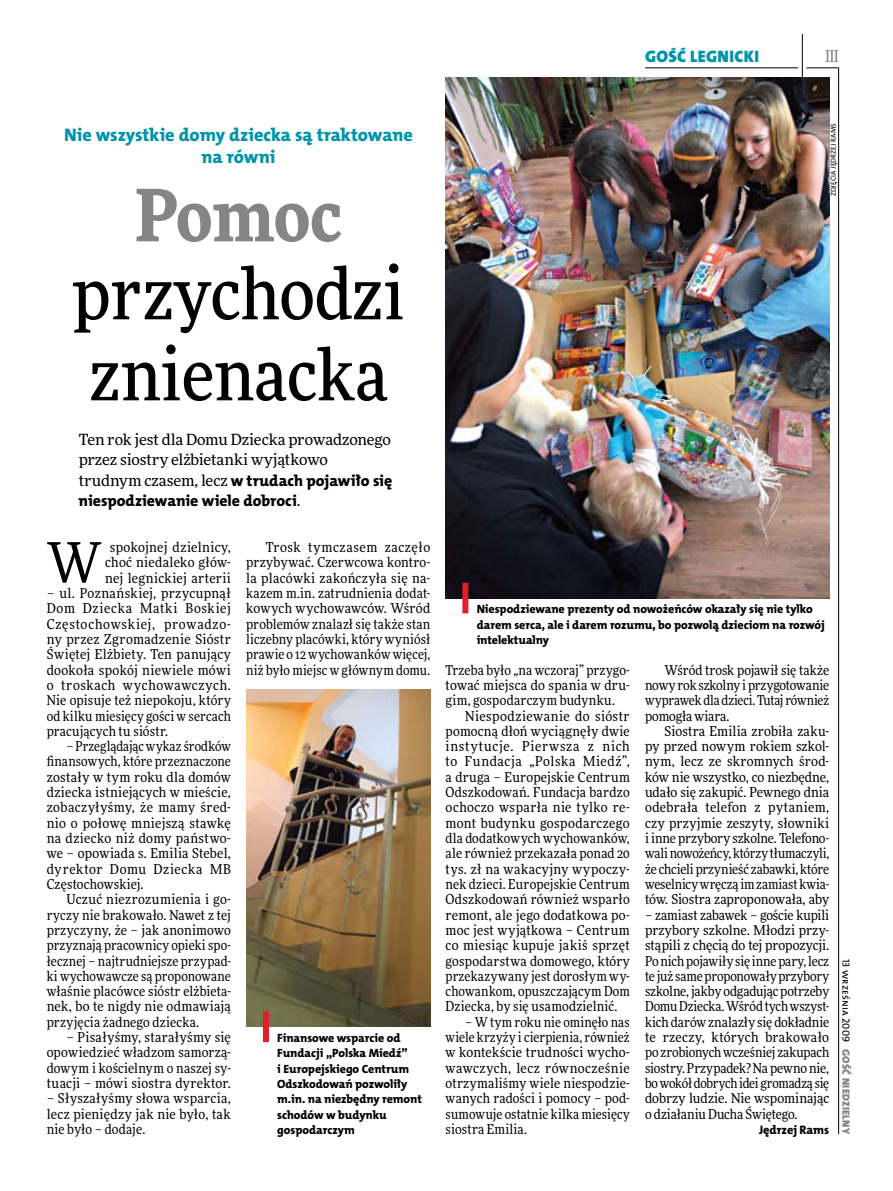
<style>
.page{position:relative;width:893px;height:1191px;background:#fff}
.page>*{position:absolute;margin:0;border:0;box-sizing:border-box;transform-origin:0 0}
.t1{font:500 72px/81px "Freeday Narrow";color:#000}
.t2{font:900 72px "Freeday Narrow";color:#858486}
.t3{font:55.95px "Freeday Narrow News";color:#000}
.t4{font:18.3px/21.6px "The Mix HP8 Ex Bld";letter-spacing:.005em;color:#0093aa;text-align:center}
.t5{font:16.65px "The Mix HP9 Blk";letter-spacing:.02em;color:#0093aa}
.t6{font:500 16.5px "Freeday Narrow";color:#858486;scale:.9 1}
.t7{font:15.75px/20.4px "The Mix HP8 Ex Bld";letter-spacing:.005em;color:#000}
.t8{font:15.45px/20.4px "Freeday News";letter-spacing:-.01em;color:#000}
.t9{font:13.65px/15.3px "Freeday Narrow News";letter-spacing:.015em;color:#000;text-align:justify}
.t10{font:13.65px "Freeday Narrow News";letter-spacing:.035em;color:#000}
.t11{font:13.65px "Freeday Narrow News";letter-spacing:.055em;color:#000}
.t12{font:13.65px "Freeday Narrow News";letter-spacing:.045em;color:#000}
.t13{font:13.65px "Freeday Narrow News";letter-spacing:.04em;color:#000}
.t14{font:12.3px "The Mix HP8 Ex Bld";color:#000}
.t15{font:12px/15.3px "The Mix HP8 Ex Bld";letter-spacing:-.005em;color:#000}
.t16{font:10.5px "The Mix HP9 Blk";letter-spacing:.025em;color:#858486}
.t17{font:10.5px "The Mix HP5 Plain";letter-spacing:.015em;color:#000}
.t18{font:7.2px "The Mix HP5 Plain";letter-spacing:.015em;color:#000}
.s1{font-family:"Freeday News";font-size:15.45px}
</style>
<div class="page">
<hr style="left:806px;top:68px;width:33px;height:1px;background:#000">
<hr style="left:645px;top:68px;width:153px;height:1px;background:#000">
<hr style="left:838px;top:68px;width:1px;height:1066px;background:#000">
<hr style="left:802px;top:34px;width:1px;height:43px;background:#000">
<img style="left:446px;top:77px;width:383px;height:521px">
<img style="left:246px;top:690px;width:184px;height:336px">
<div style="left:462px;top:583px;width:6px;height:30px;background:#df1f2a"></div>
<div style="left:263px;top:1011px;width:6px;height:31px;background:#df1f2a"></div>
<h3 class="t4" style="left:64px;top:124px;width:350px">Nie wszystkie domy dziecka są traktowane na równi</h3>
<h1 class="t2" style="left:135px;top:168px;width:208px">Pomoc</h1>
<h1 class="t1" style="left:73px;top:252px;width:334px">przychodzi znienacka</h1>
<p class="t8" style="left:79px;top:429px;width:314px">Ten rok jest dla Domu Dziecka prowadzonego przez siostry elżbietanki wyjątkowo</p>
<p class="t7" style="left:79px;top:470px;width:315px"><span class="s1">trudnym czasem, lecz</span> w trudach pojawiło się niespodziewanie wiele dobroci<span class="s1">.</span></p>
<p class="t5" style="left:645px;top:46px;width:115px">GOŚĆ LEGN ICKI</p>
<p class="t6" style="left:825px;top:46px;width:16px">III</p>
<p class="t18" style="left:829px;top:196px;width:75px;rotate:-90deg">zdj ęcia Jędrzej Rams</p>
<h2 class="t3" style="left:47px;top:528px;width:56px">W</h2>
<p class="t9" style="left:105px;top:539px;width:127px;text-align:center">spokojnej dzielnicy, choć niedaleko głów&shy;nej legnickiej arterii</p>
<p class="t9" style="left:47px;top:585px;width:186px">– ul. Poznańskiej, przycupnął Dom Dziecka Matki Boskiej Częstochowskiej, prowadzo&shy;ny przez Zgromadzenie Sióstr Świętej Elżbiety. Ten panujący dookoła spokój niewiele mówi o troskach wychowawczych.<br>Nie opisuje też niepokoju, który od kilku miesięcy gości w sercach pracujących tu sióstr.</p>
<p class="t9" style="left:47px;top:738px;width:186px;text-indent:20px">– Przeglądając wykaz środków finansowych, które przeznaczone zostały w tym roku dla domów dziecka istniejących w mieście, zobaczyłyśmy, że mamy śred&shy;nio o połowę mniejszą stawkę na dziecko niż domy państwo&shy;we – opowiada s. Emilia Stebel, dyrektor Domu Dziecka MB Częstochowskiej.</p>
<p class="t9" style="left:47px;top:891px;width:186px;text-indent:20px">Uczuć niezrozumienia i go&shy;ryczy nie brakowało. Nawet z tej przyczyny, że – jak anonimowo przyznają pracownicy opieki spo&shy;łecznej – najtrudniejsze przypad&shy;ki wychowawcze są proponowane właśnie placówce sióstr elżbieta&shy;nek, bo te nigdy nie odmawiają przyjęcia żadnego dziecka.</p>
<p class="t9" style="left:47px;top:1029px;width:186px;text-indent:20px">– Pisałyśmy, starałyśmy się opowiedzieć władzom samorzą&shy;dowym i kościelnym o naszej sy&shy;tuacji – mówi siostra dyrektor.</p>
<p class="t9" style="left:47px;top:1090px;width:186px">– Słyszałyśmy słowa wsparcia, lecz pieniędzy jak nie było, tak nie było – dodaje.</p>
<p class="t13" style="left:266px;top:539px;width:166px">Trosk tymczasem zaczęło</p>
<p class="t9" style="left:246px;top:555px;width:186px">przybywać. Czerwcowa kontro-</p>
<p class="t9" style="left:246px;top:570px;width:186px">la placówki zakończyła się na-</p>
<p class="t9" style="left:246px;top:585px;width:186px">kazem m.in. zatrudnienia dodat-</p>
<p class="t9" style="left:246px;top:600px;width:186px">kowych wychowawców. Wśród</p>
<p class="t9" style="left:246px;top:616px;width:186px">problemów znalazł się także stan</p>
<p class="t9" style="left:246px;top:631px;width:186px">liczebny placówki, który wyniósł</p>
<p class="t9" style="left:246px;top:646px;width:186px">prawie o 12 wychowanków więcej,</p>
<p class="t9" style="left:246px;top:662px;width:385px">niż było miejsc w głównym domu. Trzeba było „na wczoraj” przygo-</p>
<p class="t9" style="left:446px;top:677px;width:186px">tować miejsca do spania w dru-</p>
<p class="t9" style="left:446px;top:692px;width:171px">gim, gospodarczym budynku.</p>
<p class="t10" style="left:465px;top:707px;width:166px">Niespodziewanie do sióstr</p>
<p class="t9" style="left:446px;top:723px;width:186px">pomocną dłoń wyciągnęły dwie</p>
<p class="t11" style="left:446px;top:738px;width:186px">instytucje. Pierwsza z nich</p>
<p class="t12" style="left:446px;top:753px;width:186px">to Fundacja „Polska Miedź”,</p>
<p class="t9" style="left:446px;top:769px;width:186px">a druga – Europejskie Centrum</p>
<p class="t9" style="left:446px;top:784px;width:186px">Odszkodowań. Fundacja bardzo</p>
<p class="t10" style="left:446px;top:799px;width:186px">ochoczo wsparła nie tylko re-</p>
<p class="t9" style="left:446px;top:815px;width:186px">mont budynku gospodarczego</p>
<p class="t9" style="left:446px;top:830px;width:186px">dla dodatkowych wychowanków,</p>
<p class="t9" style="left:446px;top:845px;width:186px">ale również przekazała ponad 20</p>
<p class="t9" style="left:446px;top:861px;width:186px">tys. zł na wakacyjny wypoczy-</p>
<p class="t9" style="left:446px;top:876px;width:186px">nek dzieci. Europejskie Centrum</p>
<p class="t9" style="left:446px;top:891px;width:186px">Odszkodowań również wsparło</p>
<p class="t9" style="left:446px;top:907px;width:186px">remont, ale jego dodatkowa po-</p>
<p class="t9" style="left:446px;top:922px;width:186px">moc jest wyjątkowa – Centrum</p>
<p class="t9" style="left:446px;top:937px;width:186px">co miesiąc kupuje jakiś sprzęt</p>
<p class="t9" style="left:446px;top:953px;width:186px">gospodarstwa domowego, który</p>
<p class="t9" style="left:446px;top:968px;width:186px">przekazywany jest dorosłym wy-</p>
<p class="t9" style="left:446px;top:983px;width:186px">chowankom, opuszczającym Dom</p>
<p class="t9" style="left:446px;top:998px;width:173px">Dziecka, by się usamodzielnić.</p>
<p class="t9" style="left:446px;top:1014px;width:186px;text-indent:20px">– W tym roku nie ominęło nas wiele krzyży i cierpienia, również w kontekście trudności wycho&shy;wawczych, lecz równocześnie otrzymaliśmy wiele niespodzie&shy;wanych radości i pomocy – pod&shy;sumowuje ostatnie kilka miesięcy siostra Emilia.</p>
<p class="t15" style="left:477px;top:602px;width:350px">Niespodziewane prezenty od nowożeńców okazały się nie tylko darem serca, ale i darem rozumu, bo pozwolą dzieciom na rozwój intelektualny</p>
<p class="t9" style="left:645px;top:662px;width:186px;text-indent:20px">Wśród trosk pojawił się także nowy rok szkolny i przygotowanie wyprawek dla dzieci. Tutaj również pomogła wiara.</p>
<p class="t9" style="left:645px;top:723px;width:186px;text-indent:20px">Siostra Emilia zrobiła zaku&shy;py przed nowym rokiem szkol&shy;nym, lecz ze skromnych środ&shy;ków nie wszystko, co niezbędne, udało się zakupić. Pewnego dnia odebrała telefon z pytaniem, czy przyjmie zeszyty, słowniki i inne przybory szkolne. Telefono&shy;wali nowożeńcy, którzy tłumaczyli, że chcieli przynieść zabawki, które weselnicy wręczą im zamiast kwia&shy;tów. Siostra zaproponowała, aby</p>
<p class="t9" style="left:645px;top:907px;width:186px">– zamiast zabawek – goście kupili przybory szkolne. Młodzi przy&shy;stąpili z chęcią do tej propozycji.<br>Po nich pojawiły się inne pary, lecz te już same proponowały przybory szkolne, jakby odgadując potrzeby Domu Dziecka. Wśród tych wszyst&shy;kich darów znalazły się dokładnie te rzeczy, których brakowało po zrobionych wcześniej zakupach siostry. Przypadek? Na pewno nie, bowokół dobrych idei gromadzą się dobrzy ludzie. Nie wspominając o działaniu Ducha Świętego.</p>
<p class="t14" style="left:759px;top:1122px;width:72px">Jędrzej Rams</p>
<p class="t15" style="left:277px;top:1030px;width:146px">Finansowe wsparcie od<br>Fundacji „Polska Miedź”<br>i Europejskiego Centrum<br>Odszkodowań pozwoliły m.in. na niezbędny remont schodów w budynku gospodarczym</p>
<p class="t17" style="left:853px;top:958px;width:85px;rotate:90deg">13 września 2009</p>
<p class="t16" style="left:853px;top:1049px;width:86px;rotate:90deg">GOŚĆ NIEDZIELNY</p>
</div>
